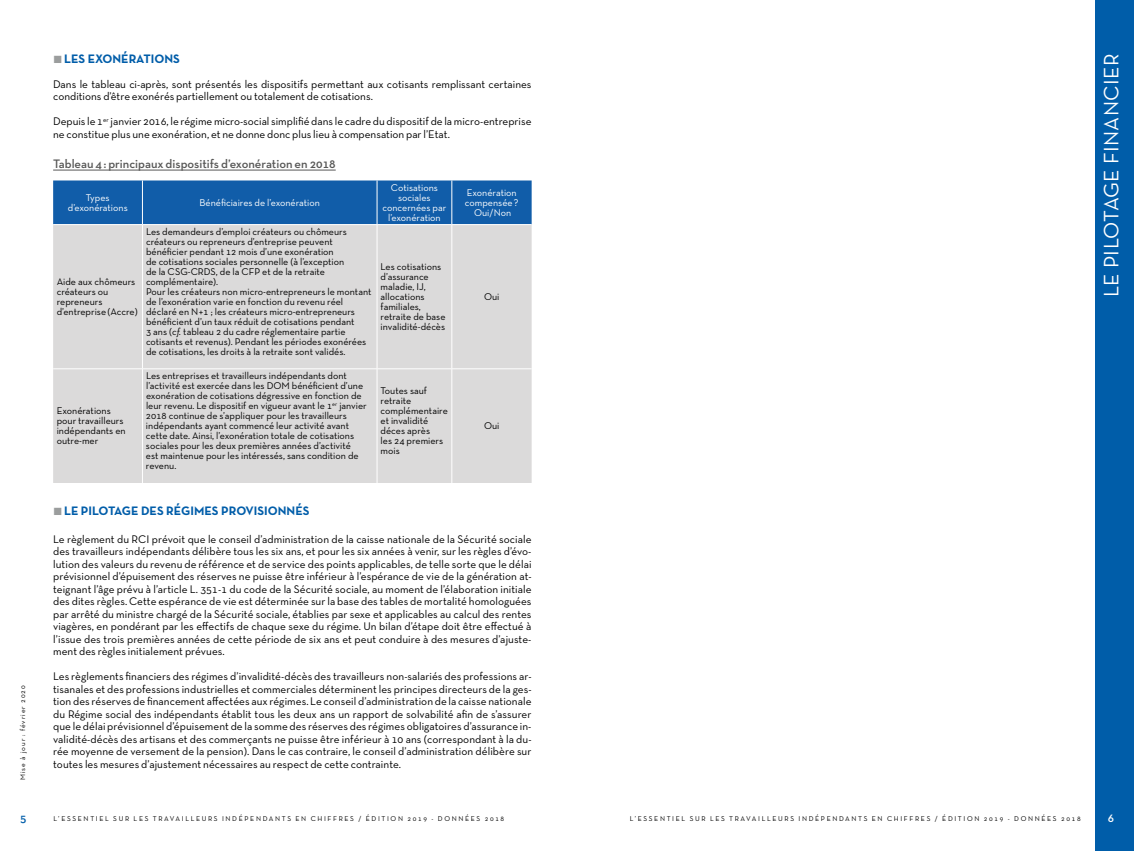
<style>
.page{position:relative;width:1134px;height:851px;background:#fff}
.page>*{position:absolute;margin:0;border:0;box-sizing:border-box;transform-origin:0 0}
.t1{font:21.25px "Neutra Text TF";letter-spacing:.02em;color:#fff}
.t2{font:700 12.5px "Neutra Text TF";color:#005da9}
.t3{font:600 12.5px "Neutra Text TF";color:#575756}
.t4{font:600 12.12px "Neutra Text TF";color:#005da9}
.t5{font:600 12.12px "Neutra Text TF";color:#fff}
.t6{font:11.25px/12.5px "Neutra Text TF";color:#000}
.t7{font:10px/10px "Neutra Text TF";color:#000}
.t8{font:10px/10px "Neutra Text TF";color:#fff;text-align:center}
.t9{font:7.12px "Neutra Text TF";letter-spacing:.23em;color:#000}
.t10{font:7.12px "Neutra Text TF";letter-spacing:.14em;color:#000}
.s1{color:#9b9d9d}
.s2{font-style:italic}
</style>
<div class="page">
<div style="left:1095px;top:0;width:39px;height:850px;background:#005da9"></div>
<hr style="left:53px;top:170px;width:283px;height:1px;background:#575756">
<div style="left:53px;top:180px;width:479px;height:44px;background:#115da9"></div>
<div style="left:53px;top:225px;width:479px;height:258px;background:#dbdada"></div>
<hr style="left:142px;top:180px;width:1px;height:44px;background:#fff">
<hr style="left:377px;top:180px;width:1px;height:44px;background:#fff">
<hr style="left:451px;top:180px;width:1px;height:44px;background:#fff">
<hr style="left:142px;top:225px;width:1px;height:143px;background:#fff">
<hr style="left:377px;top:225px;width:1px;height:143px;background:#fff">
<hr style="left:451px;top:225px;width:1px;height:143px;background:#fff">
<hr style="left:53px;top:368px;width:89px;height:1px;background:#fff">
<hr style="left:142px;top:368px;width:235px;height:1px;background:#fff">
<hr style="left:142px;top:369px;width:1px;height:114px;background:#fff">
<hr style="left:377px;top:368px;width:75px;height:1px;background:#fff">
<hr style="left:377px;top:369px;width:1px;height:114px;background:#fff">
<hr style="left:452px;top:368px;width:80px;height:1px;background:#fff">
<hr style="left:451px;top:369px;width:1px;height:114px;background:#fff">
<p class="t2" style="left:53px;top:51px;width:128px"><span class="s1">■</span>LES EXONÉRATIONS</p>
<p class="t6" style="left:53px;top:78px;width:480px">Dans le tableau ci-après, sont présentés les dispositifs permettant aux cotisants remplissant certaines conditions d’être exonérés partiellement ou totalement de cotisations.</p>
<p class="t6" style="left:53px;top:115px;width:480px">Depuis le 1<sup>er</sup> janvier 2016, le régime micro-social simplifié dans le cadre du dispositif de la micro-entreprise ne constitue plus une exonération, et ne donne donc plus lieu à compensation par l’Etat.</p>
<p class="t3" style="left:53px;top:156px;width:284px">Tableau 4 : principaux dispositifs d’exonération en 2018</p>
<p class="t8" style="left:68px;top:192px;width:61px">Types d’exonérations</p>
<p class="t8" style="left:200px;top:197px;width:122px">Bénéficiaires de l’exonération</p>
<p class="t8" style="left:382px;top:182px;width:65px">Cotisations sociales concernées par l’exonération</p>
<p class="t8" style="left:465px;top:187px;width:55px">Exonération compensée?<br>Oui/Non</p>
<p class="t7" style="left:57px;top:276px;width:83px">Aide aux chômeurs créateurs ou repreneurs d’entreprise(Accre)</p>
<p class="t7" style="left:57px;top:406px;width:70px">Exonérations pour travailleurs indépendants en outre-mer</p>
<p class="t7" style="left:146px;top:226px;width:227px">Les demandeurs d’emploi créateurs ou chômeurs créateurs ou repreneurs d’entreprise peuvent bénéficier pendant 12 mois d’une exonération<br>de cotisations sociales personnelle (à l’exception<br>de la CSG-CRDS, de la CFP et de la retraite complémentaire).<br>Pour les créateurs non micro-entrepreneurs le montant de l’exonération varie en fonction du revenu réel déclaré en N+1 ; les créateurs micro-entrepreneurs bénéficient d’un taux réduit de cotisations pendant<br>3 ans (<span class="s2">cf.</span> tableau 2 du cadre réglementaire partie cotisants et revenus). Pendant les périodes exonérées de cotisations, les droits à la retraite sont validés.</p>
<p class="t7" style="left:146px;top:371px;width:222px">Les entreprises et travailleurs indépendants dont l’activité est exercée dans les DOM bénéficient d’une exonération de cotisations dégressive en fonction de leur revenu. Le dispositif en vigueur avant le 1<sup>er</sup> janvier 2018 continue de s’appliquer pour les travailleurs indépendants ayant commencé leur activité avant cette date. Ainsi, l’exonération totale de cotisations sociales pour les deux premières années d’activité<br>est maintenue pour les intéressés, sans condition de revenu.</p>
<p class="t7" style="left:381px;top:261px;width:66px">Les cotisations d’assurance maladie, IJ, allocations familiales, retraite de base invalidité-décès</p>
<p class="t7" style="left:381px;top:386px;width:69px">Toutes sauf retraite complémentaire et invalidité déces après<br>les 24 premiers mois</p>
<p class="t7" style="left:484px;top:291px;width:17px">Oui</p>
<p class="t7" style="left:484px;top:421px;width:17px">Oui</p>
<h1 class="t1" style="left:1098px;top:297px;width:246px;rotate:-90deg">LE PILOTAGE FINANCIER</h1>
<p class="t2" style="left:53px;top:503px;width:258px"><span class="s1">■</span>LE PILOTAGE DES RÉGIMES PROVISIONNÉS</p>
<p class="t6" style="left:53px;top:532px;width:480px;text-align:justify">Le règlement du RCI prévoit que le conseil d’administration de la caisse nationale de la Sécurité sociale des travailleurs indépendants délibère tous les six ans, et pour les six années à venir, sur les règles d’évo&shy;lution des valeurs du revenu de référence et de service des points applicables, de telle sorte que le délai prévisionnel d’épuisement des réserves ne puisse être inférieur à l’espérance de vie de la génération at&shy;teignant l’âge prévu à l’article L. 351-1 du code de la Sécurité sociale, au moment de l’élaboration initiale des dites règles. Cette espérance de vie est déterminée sur la base des tables de mortalité homologuées par arrêté du ministre chargé de la Sécurité sociale, établies par sexe et applicables au calcul des rentes viagères, en pondérant par les effectifs de chaque sexe du régime. Un bilan d’étape doit être effectué à l’issue des trois premières années de cette période de six ans et peut conduire à des mesures d’ajuste&shy;ment des règles initialement prévues.</p>
<p class="t6" style="left:53px;top:669px;width:480px;text-align:justify">Les règlements financiers des régimes d’invalidité-décès des travailleurs non-salariés des professions ar&shy;tisanales et des professions industrielles et commerciales déterminent les principes directeurs de la ges&shy;tion des réserves de financement affectées aux régimes. Le conseil d’administration de la caisse nationale du Régime social des indépendants établit tous les deux ans un rapport de solvabilité afin de s’assurer que le délai prévisionnel d’épuisement de la somme des réserves des régimes obligatoires d’assurance in&shy;validité-décès des artisans et des commerçants ne puisse être inférieur à 10 ans (correspondant à la du&shy;rée moyenne de versement de la pension). Dans le cas contraire, le conseil d’administration délibère sur toutes les mesures d’ajustement nécessaires au respect de cette contrainte.</p>
<p class="t10" style="left:18px;top:780px;width:96px;rotate:-90deg">Mise à jour : février 2020</p>
<p class="t4" style="left:20px;top:810px;width:8px">5</p>
<p class="t9" style="left:54px;top:814px;width:452px">L’ESSENTIEL SUR LES TRAVAILLEURS INDÉPENDANTS EN CHIFFRES / ÉDITION 2019 - DONNÉES 2018</p>
<p class="t5" style="left:1108px;top:810px;width:8px">6</p>
<p class="t9" style="left:630px;top:814px;width:452px">L’ESSENTIEL SUR LES TRAVAILLEURS INDÉPENDANTS EN CHIFFRES / ÉDITION 2019 - DONNÉES 2018</p>
</div>
